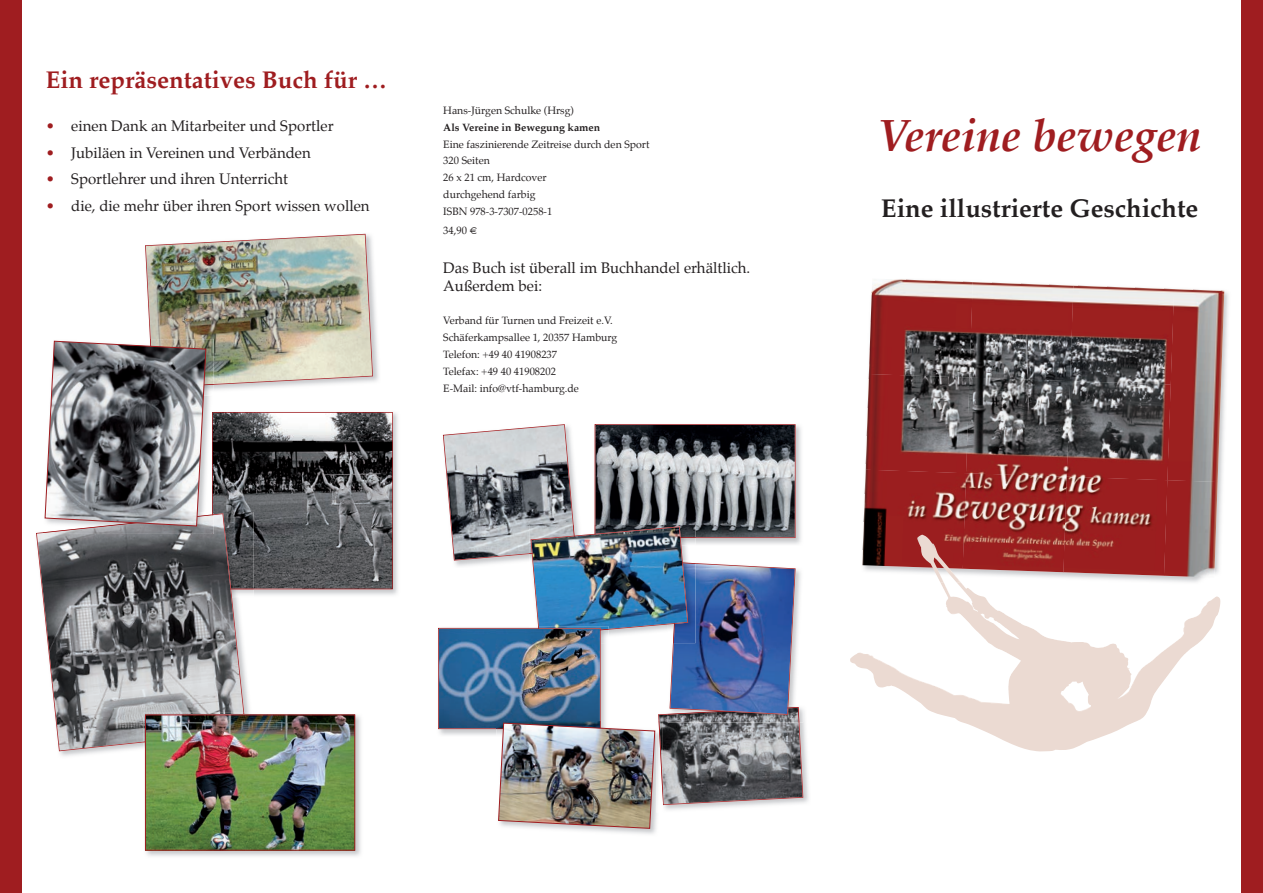
<style>
.page{position:relative;width:1263px;height:893px;background:#fff}
.page>*{position:absolute;margin:0;border:0;box-sizing:border-box;transform-origin:0 0}
.t1{font:italic 700 45px "Palatino";color:#9f1d20}
.t2{font:700 25.5px "Palatino";color:#231f20}
.t3{font:700 24px "Palatino";color:#9f1d20}
.t4{font:15px/18px "Palatino";color:#231f20}
.t5{font:10.5px/16.8px "Palatino";color:#231f20}
.t6{font:700 10.5px "Palatino";color:#231f20}
.s1{color:#9f1d20}
</style>
<div class="page">
<img style="left:865px;top:285px;width:364px;height:297px">
<img style="left:869px;top:279px;width:102px;height:95px">
<img style="left:969px;top:282px;width:104px;height:95px">
<img style="left:1070px;top:286px;width:104px;height:95px">
<img style="left:1167px;top:289px;width:57px;height:193px">
<img style="left:865px;top:374px;width:104px;height:96px">
<img style="left:966px;top:377px;width:104px;height:96px">
<img style="left:1066px;top:381px;width:105px;height:99px">
<img style="left:862px;top:470px;width:104px;height:99px">
<img style="left:963px;top:473px;width:104px;height:99px">
<img style="left:1063px;top:477px;width:104px;height:99px">
<img style="left:1164px;top:480px;width:53px;height:97px">
<div style="left:1242px;top:0;width:21px;height:893px;background:#9f1d20"></div>
<div style="left:0;top:0;width:21px;height:893px;background:#9f1d20"></div>
<img style="left:850px;top:582px;width:301px;height:169px">
<img style="left:917px;top:535px;width:44px;height:47px">
<img style="left:254px;top:412px;width:144px;height:183px">
<img style="left:59px;top:678px;width:191px;height:78px">
<svg style="left:36px;top:532px;width:210px;height:219px"></svg>
<img style="left:144px;top:714px;width:217px;height:142px">
<img style="left:143px;top:713px;width:103px;height:29px">
<img style="left:147px;top:716px;width:206px;height:133px">
<div style="left:145px;top:714px;width:210px;height:137px;border:1px solid #9f1d20"></div>
<img style="left:44px;top:234px;width:349px;height:356px">
<img style="left:803px;top:710px;width:6px;height:93px">
<img style="left:438px;top:424px;width:365px;height:405px">
<h3 class="t3" style="left:46px;top:59px;width:343px">Ein repräsentatives Buch für …</h3>
<h3 class="t4" style="left:46px;top:117px;width:289px"><span class="s1">•</span> einen Dank an Mitarbeiter und Sportler</h3>
<h3 class="t4" style="left:46px;top:144px;width:267px"><span class="s1">•</span> Jubiläen in Vereinen und Verbänden</h3>
<h3 class="t4" style="left:46px;top:170px;width:244px"><span class="s1">•</span> Sportlehrer und ihren Unterricht</h3>
<h3 class="t4" style="left:46px;top:197px;width:325px"><span class="s1">•</span> die, die mehr über ihren Sport wissen wollen</h3>
<p class="t5" style="left:443px;top:102px;width:132px">Hans-Jürgen Schulke (Hrsg)</p>
<p class="t6" style="left:443px;top:118px;width:158px">Als Vereine in Bewegung kamen</p>
<p class="t5" style="left:443px;top:136px;width:208px">Eine faszinierende Zeitreise durch den Sport<br>320 Seiten<br>26 x 21 cm, Hardcover<br>durchgehend farbig<br>ISBN 978-3-7307-0258-1</p>
<p class="t5" style="left:443px;top:222px;width:36px">34,90 €</p>
<h3 class="t4" style="left:443px;top:259px;width:308px">Das Buch ist überall im Buchhandel erhältlich.<br>Außerdem bei:</h3>
<p class="t5" style="left:443px;top:312px;width:175px">Verband für Turnen und Freizeit e.V.<br>Schäferkampsallee 1, 20357 Hamburg<br>Telefon: +49 40 41908237<br>Telefax: +49 40 41908202<br>E-Mail: info@vtf-hamburg.de</p>
<h1 class="t1" style="left:878px;top:100px;width:325px">Vereine bewegen</h1>
<h2 class="t2" style="left:881px;top:186px;width:319px">Eine illustrierte Geschichte</h2>
</div>
